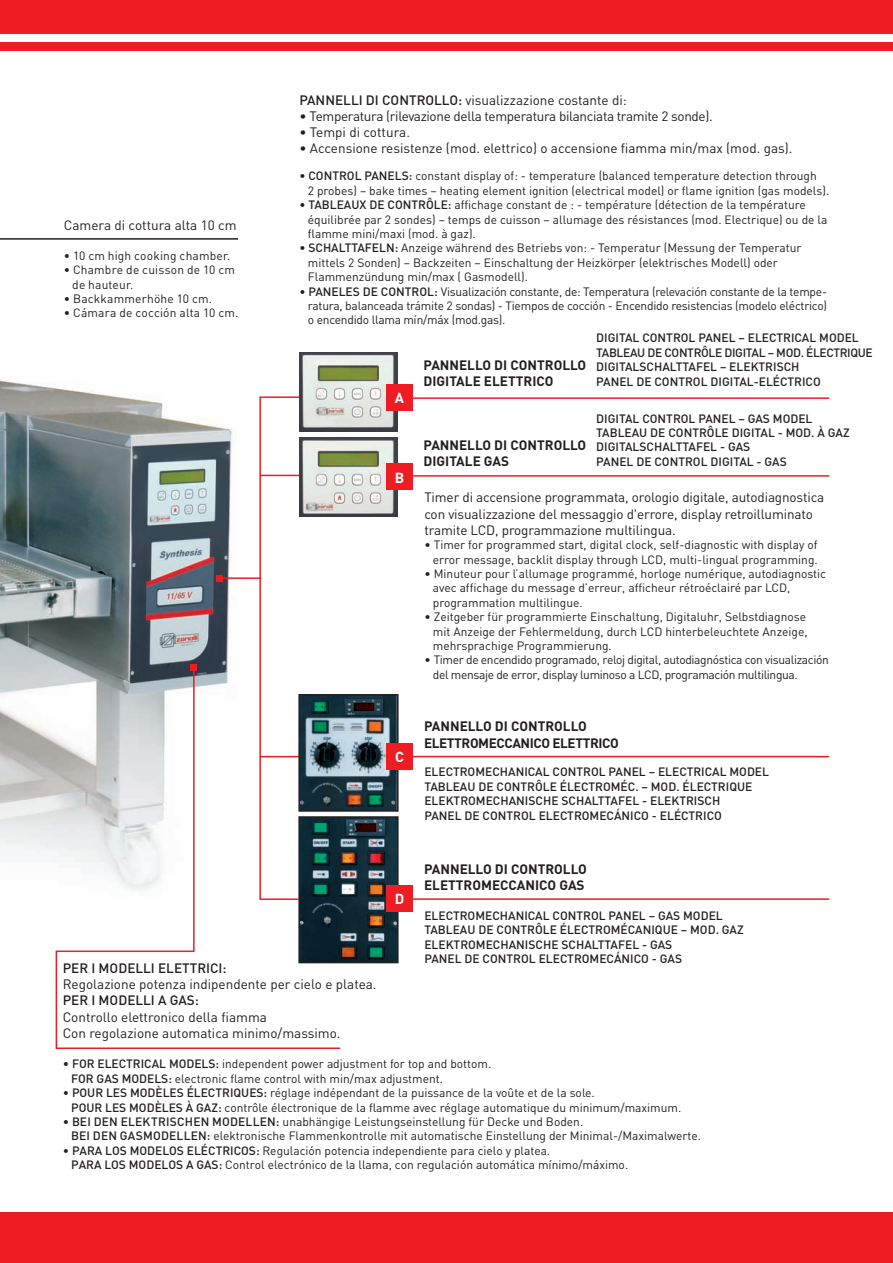
<style>
.page{position:relative;width:893px;height:1263px;background:#fff}
.page>*{position:absolute;margin:0;border:0;box-sizing:border-box;transform-origin:0 0}
.t1{font:700 14.4px "DIN";color:#fff}
.t2{font:13.5px/16.2px "DIN";letter-spacing:-.01em;color:#231f20}
.t3{font:700 13.5px/16.2px "DIN";color:#231f20}
.t4{font:700 13.5px/16.2px "DIN";letter-spacing:-.03em;color:#231f20}
.t5{font:500 13.5px "DIN";color:#231f20}
.t6{font:12px/14.4px "DIN";color:#231f20}
.t7{font:500 12px/14.4px "DIN";color:#231f20}
.t8{font:12px/14.4px "DIN";letter-spacing:-.03em;color:#231f20}
.s1{font-weight:500}
</style>
<div class="page">
<div style="left:0;top:0;width:893px;height:34px;background:#ee1d23"></div>
<div style="left:0;top:43px;width:893px;height:8px;background:#ee1d23"></div>
<div style="left:0;top:1212px;width:893px;height:51px;background:#ee1d23"></div>
<hr style="left:397px;top:898px;width:432px;height:2px;background:#ee1d23">
<hr style="left:397px;top:756px;width:432px;height:1px;background:#ee1d23">
<img style="left:0;top:466px;width:231px;height:396px">
<svg style="left:55px;top:666px;width:287px;height:383px"></svg>
<svg style="left:191px;top:664px;width:6px;height:6px"></svg>
<svg style="left:0;top:238px;width:239px;height:228px"></svg>
<svg style="left:259px;top:396px;width:42px;height:505px"></svg>
<hr style="left:219px;top:577px;width:42px;height:2px;background:#ee1d23">
<svg style="left:216px;top:575px;width:6px;height:6px"></svg>
<hr style="left:260px;top:475px;width:39px;height:1px;background:#ee1d23">
<hr style="left:260px;top:756px;width:39px;height:1px;background:#ee1d23">
<hr style="left:405px;top:475px;width:424px;height:2px;background:#ee1d23">
<hr style="left:405px;top:397px;width:424px;height:2px;background:#ee1d23">
<img style="left:299px;top:437px;width:99px;height:80px">
<img style="left:299px;top:352px;width:99px;height:79px">
<img style="left:301px;top:697px;width:95px;height:112px">
<div style="left:298px;top:694px;width:101px;height:118px;border:2px solid #231f20"></div>
<img style="left:301px;top:819px;width:95px;height:141px">
<div style="left:298px;top:816px;width:101px;height:147px;border:2px solid #231f20"></div>
<div style="left:386px;top:384px;width:26px;height:26px;background:#ee1d23"></div>
<div style="left:386px;top:464px;width:26px;height:26px;background:#ee1d23"></div>
<div style="left:386px;top:743px;width:26px;height:26px;background:#ee1d23"></div>
<div style="left:386px;top:885px;width:26px;height:26px;background:#ee1d23"></div>
<p class="t2" style="left:64px;top:217px;width:174px">Camera di cottura alta 10 cm</p>
<p class="t6" style="left:64px;top:248px;width:168px">• 10 cm high cooking chamber.</p>
<p class="t6" style="left:72px;top:263px;width:164px;text-indent:-9px">• Chambre de cuisson de 10 cm de hauteur.</p>
<p class="t6" style="left:64px;top:291px;width:150px">• Backkammerhöhe 10 cm.</p>
<p class="t6" style="left:64px;top:305px;width:176px">• Cámara de cocción alta 10 cm.</p>
<p class="t2" style="left:299px;top:91px;width:329px"><span class="s1">PANNELLI DI CONTROLLO:</span> visualizzazione costante di:</p>
<p class="t2" style="left:299px;top:108px;width:415px">• Temperatura (rilevazione della temperatura bilanciata tramite 2 sonde).</p>
<p class="t2" style="left:299px;top:124px;width:112px">• Tempi di cottura.</p>
<p class="t2" style="left:299px;top:140px;width:495px">• Accensione resistenze (mod. elettrico) o accensione fiamma min/max (mod. gas).</p>
<p class="t6" style="left:308px;top:169px;width:523px;text-indent:-9px"><span class="s1">• CONTROL PANELS:</span> constant display of: - temperature (balanced temperature detection through<br>2 probes) – bake times – heating element ignition (electrical model) or flame ignition (gas models).</p>
<p class="t6" style="left:308px;top:197px;width:521px;text-indent:-9px"><span class="s1">• TABLEAUX DE CONTRÔLE:</span> affichage constant de : - température (détection de la température équilibrée par 2 sondes) – temps de cuisson – allumage des résistances (mod. Electrique) ou de la flamme mini/maxi (mod. à gaz).</p>
<p class="t6" style="left:308px;top:241px;width:495px;text-indent:-9px"><span class="s1">• SCHALTTAFELN:</span> Anzeige während des Betriebs von: - Temperatur (Messung der Temperatur mittels 2 Sonden) – Backzeiten – Einschaltung der Heizkörper (elektrisches Modell) oder<br>Flammenzündung min/max ( Gasmodell).</p>
<p class="t6" style="left:308px;top:284px;width:521px;text-align:justify;text-indent:-8px"><span class="s1">• PANELES DE CONTROL:</span> Visualización constante, de: Temperatura (relevación constante de la tempe&shy;ratura, balanceada trámite 2 sondas) - Tiempos de cocción - Encendido resistencias (modelo eléctrico) o encendido llama mín/máx (mod.gas).</p>
<p class="t1" style="left:395px;top:389px;width:11px">A</p>
<p class="t1" style="left:395px;top:468px;width:11px">B</p>
<p class="t1" style="left:395px;top:747px;width:10px">C</p>
<p class="t1" style="left:395px;top:890px;width:11px">D</p>
<p class="t3" style="left:423px;top:356px;width:164px">PANNELLO DI CONTROLLO<br>DIGITALE ELETTRICO</p>
<p class="t3" style="left:423px;top:437px;width:164px">PANNELLO DI CONTROLLO<br>DIGITALE GAS</p>
<p class="t7" style="left:596px;top:330px;width:278px">DIGITAL CONTROL PANEL – ELECTRICAL MODEL TABLEAU DE CONTRÔLE DIGITAL – MOD. ÉLECTRIQUE DIGITALSCHALTTAFEL – ELEKTRISCH<br>PANEL DE CONTROL DIGITAL-ELÉCTRICO</p>
<p class="t7" style="left:596px;top:411px;width:255px">DIGITAL CONTROL PANEL – GAS MODEL<br>TABLEAU DE CONTRÔLE DIGITAL - MOD. À GAZ<br>DIGITALSCHALTTAFEL - GAS<br>PANEL DE CONTROL DIGITAL - GAS</p>
<p class="t2" style="left:424px;top:489px;width:401px">Timer di accensione programmata, orologio digitale, autodiagnostica con visualizzazione del messaggio d'errore, display retroilluminato tramite LCD, programmazione multilingua.</p>
<p class="t6" style="left:424px;top:537px;width:395px;text-align:right">• Timer for programmed start, digital clock, self-diagnostic with display of error message, backlit display through LCD, multi-lingual programming.</p>
<p class="t6" style="left:433px;top:566px;width:395px;text-indent:-9px">• Minuteur pour l’allumage programmé, horloge numérique, autodiagnostic avec affichage du message d’erreur, afficheur rétroéclairé par LCD, programmation multilingue.</p>
<p class="t6" style="left:433px;top:609px;width:376px;text-indent:-9px">• Zeitgeber für programmierte Einschaltung, Digitaluhr, Selbstdiagnose mit Anzeige der Fehlermeldung, durch LCD hinterbeleuchtete Anzeige, mehrsprachige Programmierung.</p>
<p class="t8" style="left:433px;top:653px;width:397px;text-indent:-9px">• Timer de encendido programado, reloj digital, autodiagnóstica con visualización del mensaje de error, display luminoso a LCD, programación multilingua.</p>
<p class="t4" style="left:424px;top:718px;width:196px">PANNELLO DI CONTROLLO<br>ELETTROMECCANICO ELETTRICO</p>
<p class="t7" style="left:424px;top:764px;width:346px">ELECTROMECHANICAL CONTROL PANEL – ELECTRICAL MODEL TABLEAU DE CONTRÔLE ÉLECTROMÉC. – MOD. ÉLECTRIQUE ELEKTROMECHANISCHE SCHALTTAFEL - ELEKTRISCH<br>PANEL DE CONTROL ELECTROMECÁNICO - ELÉCTRICO</p>
<p class="t3" style="left:424px;top:860px;width:164px">PANNELLO DI CONTROLLO<br>ELETTROMECCANICO GAS</p>
<p class="t7" style="left:424px;top:908px;width:321px">ELECTROMECHANICAL CONTROL PANEL – GAS MODEL TABLEAU DE CONTRÔLE ÉLECTROMÉCANIQUE – MOD. GAZ ELEKTROMECHANISCHE SCHALTTAFEL - GAS<br>PANEL DE CONTROL ELECTROMECÁNICO - GAS</p>
<p class="t5" style="left:63px;top:959px;width:165px">PER I MODELLI ELETTRICI:</p>
<p class="t2" style="left:63px;top:976px;width:315px">Regolazione potenza indipendente per cielo e platea.</p>
<p class="t5" style="left:63px;top:992px;width:138px">PER I MODELLI A GAS:</p>
<p class="t2" style="left:63px;top:1008px;width:279px">Controllo elettronico della fiamma<br>Con regolazione automatica minimo/massimo.</p>
<p class="t6" style="left:71px;top:1057px;width:422px;text-indent:-9px">• <span class="s1">FOR ELECTRICAL MODELS:</span> independent power adjustment for top and bottom.<br><span class="s1">FOR GAS MODELS:</span> electronic flame control with min/max adjustment.</p>
<p class="t6" style="left:71px;top:1085px;width:612px;text-indent:-9px">• <span class="s1">POUR LES MODÈLES ÉLECTRIQUES:</span> réglage indépendant de la puissance de la voûte et de la sole.<br><span class="s1">POUR LES MODÈLES À GAZ:</span> contrôle électronique de la flamme avec réglage automatique du minimum/maximum.</p>
<p class="t6" style="left:71px;top:1114px;width:631px;text-indent:-9px">• <span class="s1">BEI DEN ELEKTRISCHEN MODELLEN:</span> unabhängige Leistungseinstellung für Decke und Boden.<br><span class="s1">BEI DEN GASMODELLEN:</span> elektronische Flammenkontrolle mit automatische Einstellung der Minimal-/Maximalwerte.</p>
<p class="t6" style="left:71px;top:1143px;width:558px;text-indent:-9px">• <span class="s1">PARA LOS MODELOS ELÉCTRICOS:</span> Regulación potencia independiente para cielo y platea.<br><span class="s1">PARA LOS MODELOS A GAS:</span> Control electrónico de la llama, con regulación automática mínimo/máximo.</p>
</div>
